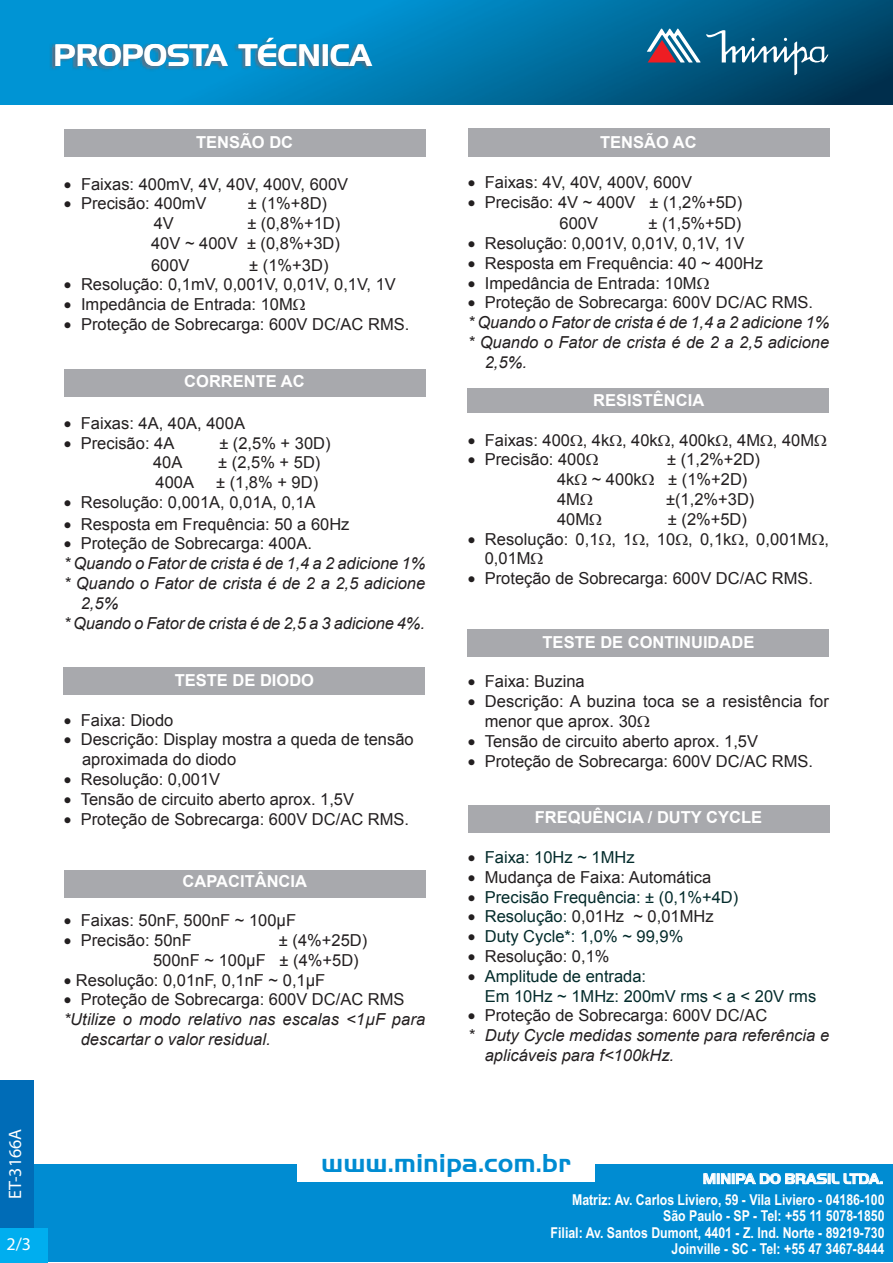
<style>
.page{position:relative;width:893px;height:1263px;background:#fff}
.page>*{position:absolute;margin:0;border:0;box-sizing:border-box;transform-origin:0 0}
.t1{font:30px "Handel Gothic BT";color:#fff}
.t2{font:700 27px "Handel Got D";color:#008cd2}
.t3{font:18px "Myriad Pro";color:#fff}
.Texto_padrão_1{font:16.5px/19.8px "Arial";color:#231f20}
.Texto_padrão_1-2{font:italic 16.5px/19.8px "Arial";color:#231f20}
.Texto_padrão_1-3{font:16.5px "Arial";color:#032b2b}
.t4{font:700 16.5px "Arial";color:#fff}
.t5{font:700 15px/16.5px "Arial Narrow";color:#fff;text-align:right}
.t6{font:700 15px "Handel Got D";color:#fff}
.s1{color:#231f20}
.s2{color:#032b2b}
</style>
<div class="page">
<div style="left:1px;top:1164px;width:892px;height:98px;background:#008cd2"></div>
<div style="left:297px;top:1149px;width:298px;height:33px;background:#fff"></div>
<svg style="left:703px;top:1173px;width:180px;height:12px"></svg>
<div style="left:0;top:1080px;width:34px;height:181px;background:#006cb7"></div>
<div style="left:0;top:1228px;width:47px;height:34px;background:#00aeef"></div>
<img style="left:0;top:0;width:893px;height:104px">
<svg style="left:647px;top:28px;width:181px;height:47px"></svg>
<img style="left:50px;top:39px;width:323px;height:32px">
<div style="left:64px;top:130px;width:361px;height:27px;background:#a8a9ad"></div>
<div style="left:468px;top:129px;width:361px;height:28px;background:#a8a9ad"></div>
<div style="left:64px;top:369px;width:361px;height:27px;background:#a8a9ad"></div>
<div style="left:468px;top:388px;width:361px;height:25px;background:#a8a9ad"></div>
<div style="left:64px;top:870px;width:361px;height:27px;background:#a8a9ad"></div>
<div style="left:468px;top:806px;width:361px;height:27px;background:#a8a9ad"></div>
<div style="left:64px;top:668px;width:361px;height:27px;background:#a8a9ad"></div>
<div style="left:468px;top:629px;width:361px;height:28px;background:#a8a9ad"></div>
<h1 class="t1" style="left:54px;top:37px;width:319px">PROPOSTA TÉCNICA</h1>
<p class="t3" style="left:4px;top:1199px;width:72px;rotate:-90deg">ET-3166A</p>
<p class="t3" style="left:6px;top:1233px;width:26px">2/3</p>
<p class="t4" style="left:196px;top:131px;width:99px">TENSÃO DC</p>
<p class="Texto_padrão_1" style="left:64px;top:174px;width:286px">• Faixas: 400mV, 4V, 40V, 400V, 600V</p>
<p class="Texto_padrão_1" style="left:64px;top:194px;width:144px">• Precisão: 400mV</p>
<p class="Texto_padrão_1" style="left:248px;top:194px;width:81px">± (1%+8D)</p>
<p class="Texto_padrão_1" style="left:154px;top:214px;width:22px">4V</p>
<p class="Texto_padrão_1" style="left:247px;top:214px;width:94px">± (0,8%+1D)</p>
<p class="Texto_padrão_1" style="left:151px;top:233px;width:190px">40V ~ 400V ± (0,8%+3D)</p>
<p class="Texto_padrão_1" style="left:151px;top:255px;width:40px">600V</p>
<p class="Texto_padrão_1" style="left:249px;top:255px;width:81px">± (1%+3D)</p>
<p class="Texto_padrão_1" style="left:64px;top:275px;width:333px">• Resolução: 0,1mV, 0,001V, 0,01V, 0,1V, 1V</p>
<p class="Texto_padrão_1" style="left:64px;top:295px;width:230px">• Impedância de Entrada: 10M</p>
<p class="Texto_padrão_1" style="left:64px;top:314px;width:347px">• Proteção de Sobrecarga: 600V DC/AC RMS.</p>
<p class="t4" style="left:184px;top:370px;width:122px">CORRENTE AC</p>
<p class="Texto_padrão_1" style="left:64px;top:413px;width:183px">• Faixas: 4A, 40A, 400A</p>
<p class="Texto_padrão_1" style="left:64px;top:433px;width:112px">• Precisão: 4A</p>
<p class="Texto_padrão_1" style="left:219px;top:433px;width:113px">± (2,5% + 30D)</p>
<p class="Texto_padrão_1" style="left:153px;top:453px;width:31px">40A</p>
<p class="Texto_padrão_1" style="left:218px;top:453px;width:104px">± (2,5% + 5D)</p>
<p class="Texto_padrão_1" style="left:156px;top:473px;width:40px">400A</p>
<p class="Texto_padrão_1" style="left:216px;top:473px;width:104px">± (1,8% + 9D)</p>
<p class="Texto_padrão_1" style="left:64px;top:492px;width:253px">• Resolução: 0,001A, 0,01A, 0,1A</p>
<p class="Texto_padrão_1" style="left:64px;top:514px;width:287px">• Resposta em Frequência: 50 a 60Hz</p>
<p class="Texto_padrão_1" style="left:64px;top:534px;width:250px">• Proteção de Sobrecarga: 400A.</p>
<p class="Texto_padrão_1-2" style="left:64px;top:554px;width:363px">* Quando o Fator de crista é de 1,4 a 2 adicione 1%</p>
<p class="Texto_padrão_1-2" style="left:81px;top:573px;width:346px;text-indent:-17px">* Quando o Fator de crista é de 2 a 2,5 adicione<br>2,5%</p>
<p class="Texto_padrão_1-2" style="left:64px;top:613px;width:363px">* Quando o Fator de crista é de 2,5 a 3 adicione 4%.</p>
<p class="t4" style="left:175px;top:669px;width:141px">TESTE DE DIODO</p>
<p class="Texto_padrão_1" style="left:64px;top:710px;width:111px">• Faixa: Diodo</p>
<p class="Texto_padrão_1" style="left:64px;top:730px;width:351px">• Descrição: Display mostra a queda de tensão</p>
<p class="Texto_padrão_1" style="left:82px;top:750px;width:156px">aproximada do diodo</p>
<p class="Texto_padrão_1" style="left:64px;top:769px;width:158px">• Resolução: 0,001V</p>
<p class="Texto_padrão_1" style="left:64px;top:789px;width:292px">• Tensão de circuito aberto aprox. 1,5V</p>
<p class="Texto_padrão_1" style="left:64px;top:809px;width:347px">• Proteção de Sobrecarga: 600V DC/AC RMS.</p>
<p class="t4" style="left:183px;top:870px;width:126px">CAPACITÂNCIA</p>
<p class="Texto_padrão_1" style="left:64px;top:911px;width:234px">• Faixas: 50nF, 500nF ~ 100µF</p>
<p class="Texto_padrão_1" style="left:64px;top:930px;width:129px">• Precisão: 50nF</p>
<p class="Texto_padrão_1" style="left:279px;top:930px;width:90px">± (4%+25D)</p>
<p class="Texto_padrão_1" style="left:153px;top:950px;width:207px">500nF ~ 100µF ± (4%+5D)</p>
<p class="Texto_padrão_1" style="left:64px;top:970px;width:263px">• Resolução: 0,01nF, 0,1nF ~ 0,1µF</p>
<p class="Texto_padrão_1" style="left:64px;top:990px;width:342px">• Proteção de Sobrecarga: 600V DC/AC RMS</p>
<p class="Texto_padrão_1-2" style="left:81px;top:1010px;width:346px;text-indent:-17px">*Utilize o modo relativo nas escalas &lt;1µF para descartar o valor residual.</p>
<p class="t4" style="left:600px;top:131px;width:98px">TENSÃO AC</p>
<p class="Texto_padrão_1" style="left:468px;top:172px;width:226px">• Faixas: 4V, 40V, 400V, 600V</p>
<p class="Texto_padrão_1" style="left:468px;top:192px;width:276px">• Precisão: 4V ~ 400V ± (1,2%+5D)</p>
<p class="Texto_padrão_1" style="left:559px;top:214px;width:40px">600V</p>
<p class="Texto_padrão_1" style="left:648px;top:214px;width:94px">± (1,5%+5D)</p>
<p class="Texto_padrão_1" style="left:468px;top:233px;width:278px">• Resolução: 0,001V, 0,01V, 0,1V, 1V</p>
<p class="Texto_padrão_1" style="left:468px;top:253px;width:297px">• Resposta em Frequência: 40 ~ 400Hz</p>
<p class="Texto_padrão_1" style="left:468px;top:273px;width:230px">• Impedância de Entrada: 10M</p>
<p class="Texto_padrão_1" style="left:468px;top:293px;width:347px">• Proteção de Sobrecarga: 600V DC/AC RMS.</p>
<p class="Texto_padrão_1-2" style="left:468px;top:313px;width:363px">* Quando o Fator de crista é de 1,4 a 2 adicione 1%</p>
<p class="Texto_padrão_1-2" style="left:485px;top:333px;width:346px;text-indent:-17px">* Quando o Fator de crista é de 2 a 2,5 adicione<br>2,5%.</p>
<p class="t4" style="left:593px;top:389px;width:112px">RESISTÊNCIA</p>
<p class="Texto_padrão_1" style="left:468px;top:430px;width:348px">• Faixas: 400 , 4k , 40k , 400k , 4M , 40M</p>
<p class="Texto_padrão_1" style="left:468px;top:450px;width:119px">• Precisão: 400</p>
<p class="Texto_padrão_1" style="left:667px;top:450px;width:94px">± (1,2%+2D)</p>
<p class="Texto_padrão_1" style="left:557px;top:470px;width:86px">4k ~ 400k</p>
<p class="Texto_padrão_1" style="left:668px;top:470px;width:81px">± (1%+2D)</p>
<p class="Texto_padrão_1" style="left:557px;top:490px;width:24px">4M</p>
<p class="Texto_padrão_1" style="left:666px;top:490px;width:90px">±(1,2%+3D)</p>
<p class="Texto_padrão_1" style="left:557px;top:509px;width:34px">40M</p>
<p class="Texto_padrão_1" style="left:668px;top:509px;width:81px">± (2%+5D)</p>
<p class="Texto_padrão_1" style="left:485px;top:529px;width:346px;text-indent:-17px">• Resolução: 0,1 , 1 , 10 , 0,1k , 0,001M ,<br>0,01M</p>
<p class="Texto_padrão_1" style="left:468px;top:569px;width:347px">• Proteção de Sobrecarga: 600V DC/AC RMS.</p>
<p class="t4" style="left:543px;top:631px;width:213px">TESTE DE CONTINUIDADE</p>
<p class="Texto_padrão_1" style="left:468px;top:672px;width:118px">• Faixa: Buzina</p>
<p class="Texto_padrão_1" style="left:485px;top:692px;width:346px;text-indent:-17px">• Descrição: A buzina toca se a resistência for menor que aprox. 30</p>
<p class="Texto_padrão_1" style="left:468px;top:731px;width:292px">• Tensão de circuito aberto aprox. 1,5V</p>
<p class="Texto_padrão_1" style="left:468px;top:751px;width:347px">• Proteção de Sobrecarga: 600V DC/AC RMS.</p>
<p class="t4" style="left:535px;top:806px;width:229px">FREQUÊNCIA / DUTY CYCLE</p>
<p class="Texto_padrão_1-3" style="left:468px;top:846px;width:168px"><span class="s1">•</span> Faixa: 10Hz ~ 1MHz</p>
<p class="Texto_padrão_1" style="left:468px;top:867px;width:245px">• Mudança de Faixa: Automática</p>
<p class="Texto_padrão_1-3" style="left:468px;top:886px;width:272px"><span class="s1">•</span> Precisão Frequência: ± (0,1%+4D)</p>
<p class="Texto_padrão_1" style="left:468px;top:907px;width:247px">• <span class="s2">Resolução:</span> 0,01Hz ~ 0,01MHz</p>
<p class="Texto_padrão_1-3" style="left:468px;top:925px;width:217px"><span class="s1">•</span> Duty Cycle*: 1,0% ~ 99,9%</p>
<p class="Texto_padrão_1" style="left:468px;top:946px;width:143px">• Resolução: 0,1%</p>
<p class="Texto_padrão_1-3" style="left:468px;top:965px;width:180px"><span class="s1">•</span> Amplitude de entrada:</p>
<p class="Texto_padrão_1-3" style="left:485px;top:985px;width:333px">Em 10Hz ~ 1MHz: 200mV rms &lt; a &lt; 20V rms</p>
<p class="Texto_padrão_1" style="left:468px;top:1006px;width:301px">• Proteção de Sobrecarga: 600V DC/AC</p>
<p class="Texto_padrão_1-2" style="left:485px;top:1026px;width:346px;text-indent:-17px">* Duty Cycle medidas somente para referência e aplicáveis para f&lt;100kHz.</p>
<h2 class="t2" style="left:321px;top:1145px;width:251px">www.minipa.com.br</h2>
<p class="t6" style="left:703px;top:1169px;width:182px">MINIPA DO BRASIL LTDA.</p>
<p class="t5" style="left:551px;top:1193px;width:335px">Matriz: Av. Carlos Liviero, 59 - Vila Liviero - 04186-100<br>São Paulo - SP - Tel: +55 11 5078-1850<br>Filial: Av. Santos Dumont, 4401 - Z. Ind. Norte - 89219-730<br>Joinville - SC - Tel: +55 47 3467-8444</p>
</div>
